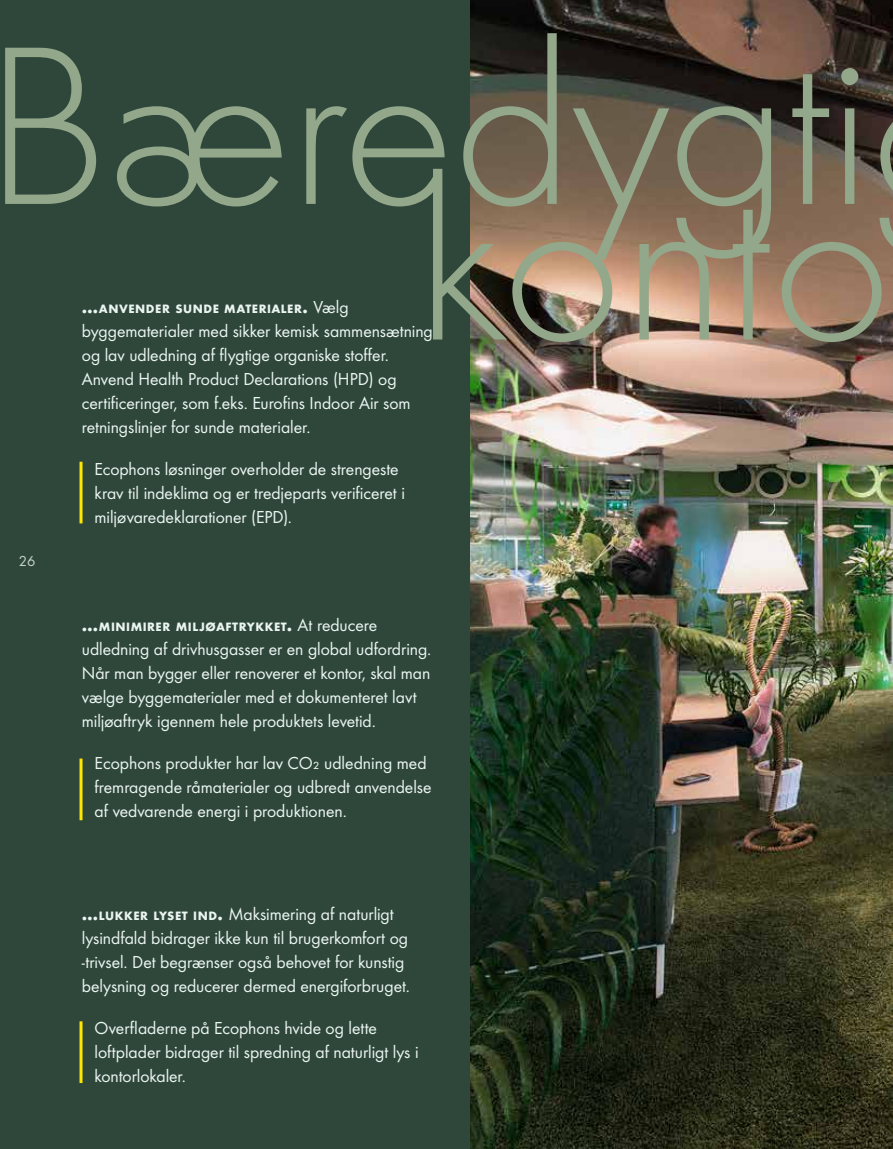
<style>
.page{position:relative;width:893px;height:1149px;background:#fff}
.page>*{position:absolute;margin:0;border:0;box-sizing:border-box;transform-origin:0 0}
.t1{font:300 234px "Futura";letter-spacing:-.01em;color:#93a78a}
.t2{font:18px/24px "Futura Boo";color:#ebf5f2}
.t3{font:15px "Futura Boo";color:#c7d4ce}
.t4{font:700 12.6px "Futura";letter-spacing:.045em;color:#ebf5f2}
.s1{font-size:18px}
.s2{font-family:"Futura Boo";font-weight:400;font-size:18px}
.s3{font-family:"Futura";font-weight:700}
.s4{font-family:"Futura";font-weight:700;font-size:12.6px}
</style>
<div class="page">
<img style="left:470px;top:0;width:423px;height:1148px">
<div style="left:0;top:0;width:470px;height:1148px;background:#2f473b"></div>
<hr style="left:80px;top:461px;width:3px;height:62px;background:#ffe600">
<hr style="left:80px;top:1020px;width:3px;height:62px;background:#ffe600">
<hr style="left:80px;top:758px;width:3px;height:62px;background:#ffe600">
<h1 class="t1" style="left:-16px;top:-6px;width:889px">Bæredygti</h1>
<h1 class="t1" style="left:416px;top:129px;width:477px">konto</h1>
<p class="t4" style="left:82px;top:301px;width:268px"><span class="s1">…</span>ANVENDER SUNDE MATERIALER<span class="s1">.</span> <span class="s2">Vælg</span></p>
<p class="t2" style="left:82px;top:319px;width:353px">byggematerialer med sikker kemisk sammensætning og lav udledning af flygtige organiske stoffer.<br>Anvend Health Product Declarations (HPD) og certificeringer, som f.eks. Eurofins Indoor Air som retningslinjer for sunde materialer.</p>
<p class="t2" style="left:95px;top:457px;width:312px">Ecophons løsninger overholder de strengeste krav til indeklima og er tredjeparts verificeret i miljøvaredeklarationer (EPD).</p>
<p class="t3" style="left:19px;top:552px;width:18px">26</p>
<p class="t4" style="left:82px;top:619px;width:297px"><span class="s1">…</span>MINIMIRER MILJØAFTRYKKET<span class="s1">.</span> <span class="s2">At reducere</span></p>
<p class="t2" style="left:82px;top:637px;width:351px">udledning af drivhusgasser er en global udfordring.<br>Når man bygger eller renoverer et kontor, skal man vælge byggematerialer med et dokumenteret lavt miljøaftryk igennem hele produktets levetid.</p>
<p class="t2" style="left:95px;top:751px;width:339px">Ecophons produkter har lav CO₂ udledning med fremragende råmaterialer og udbredt anvendelse af vedvarende energi i produktionen.</p>
<p class="t2" style="left:82px;top:902px;width:329px"><span class="s3">…</span><span class="s4">LUKKER LYSET IND</span><span class="s3">.</span> Maksimering af naturligt lysindfald bidrager ikke kun til brugerkomfort og -trivsel. Det begrænser også behovet for kunstig belysning og reducerer dermed energiforbruget.</p>
<p class="t2" style="left:95px;top:1016px;width:326px">Overfladerne på Ecophons hvide og lette loftplader bidrager til spredning af naturligt lys i kontorlokaler.</p>
</div>
